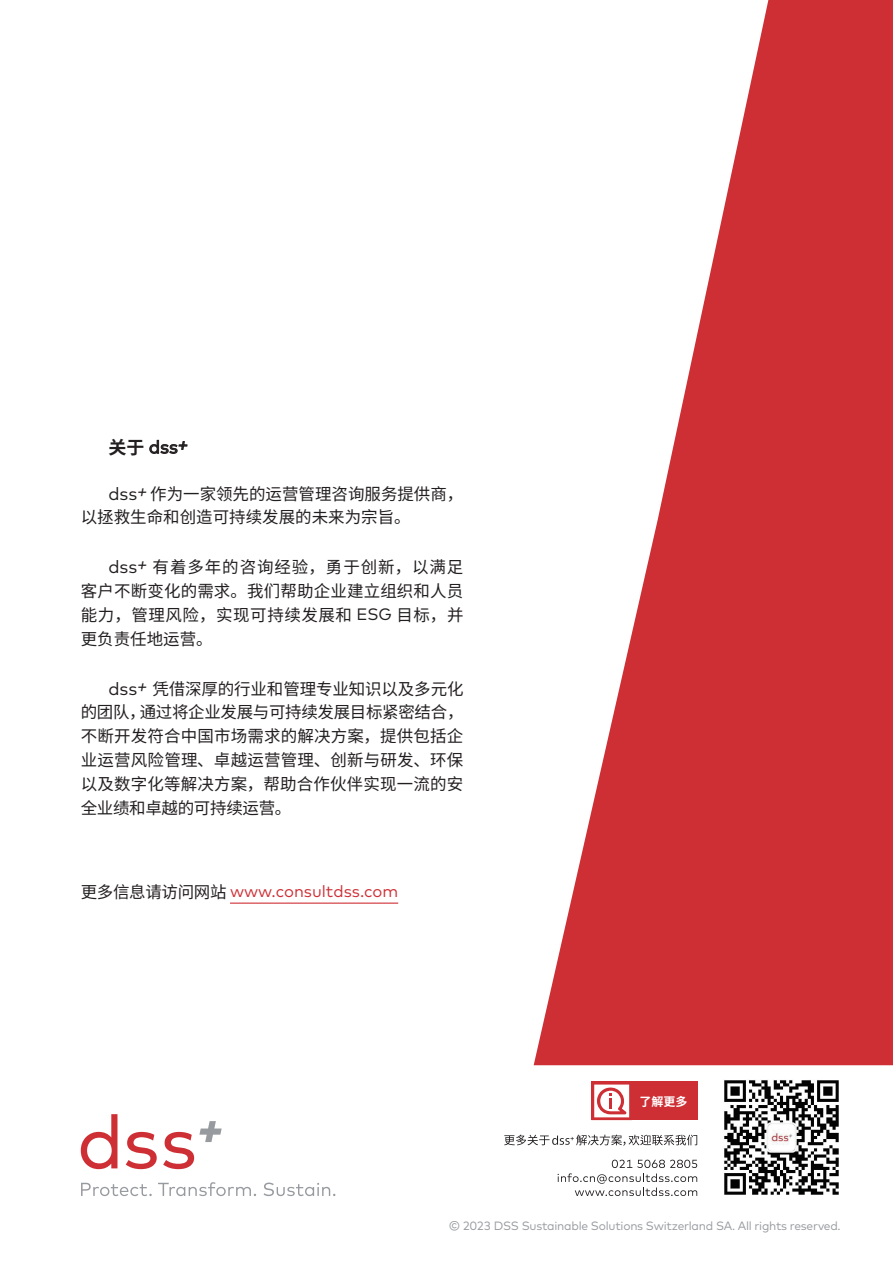
<style>
.page{position:relative;width:893px;height:1263px;background:#fff}
.page>*{position:absolute;margin:0;border:0;box-sizing:border-box;transform-origin:0 0}
.t1{font:18px "Mark";color:#231f20}
.t2{font:16.5px/23.9px "Noto Sans Hans";letter-spacing:.01em;color:#231f20;text-align:justify}
.t3{font:16.5px "Mark";color:#ce2f35}
.t4{font:12px "Mark";letter-spacing:-.02em;color:#979a9f}
.t5{font:700 12px "Noto Sans CJ Ksc";color:#fff}
.s1{font-family:"Noto Sans Hans";font-weight:700}
.s2{font-family:"Mark";font-size:18px}
.s3{font-family:"Mark"}
.s4{font-family:"Noto Sans Hans";color:#231f20}
</style>
<div class="page">
<svg style="left:534px;top:0;width:359px;height:1065px;fill:#ce2f35"></svg>
<svg style="left:81px;top:1183px;width:71px;height:13px"></svg>
<svg style="left:158px;top:1182px;width:98px;height:14px"></svg>
<svg style="left:264px;top:1182px;width:71px;height:14px"></svg>
<svg style="left:81px;top:1114px;width:36px;height:55px"></svg>
<svg style="left:126px;top:1132px;width:31px;height:37px"></svg>
<svg style="left:163px;top:1121px;width:59px;height:48px"></svg>
<svg style="left:558px;top:1160px;width:139px;height:36px"></svg>
<img style="left:724px;top:1080px;width:115px;height:115px">
<svg style="left:504px;top:1135px;width:193px;height:11px"></svg>
<div style="left:591px;top:1082px;width:107px;height:38px;background:#ce2f35"></div>
<svg style="left:594px;top:1084px;width:36px;height:34px"></svg>
<svg style="left:149px;top:440px;width:39px;height:14px"></svg>
<hr style="left:230px;top:902px;width:168px;height:2px;background:#ce2f35">
<p class="t1" style="left:108px;top:436px;width:84px"><span class="s1">关于</span> dss<sup>+</sup></p>
<p class="t2" style="left:81px;top:482px;width:384px;line-height:23.2px;text-indent:28px"><span class="s2">dss</span><sup>+</sup>作为一家领先的运营管理咨询服务提供商，以拯救生命和创造可持续发展的未来为宗旨。</p>
<p class="t2" style="left:81px;top:556px;width:384px;text-indent:28px"><span class="s2">dss</span><sup>+</sup>有着多年的咨询经验，勇于创新，以满足客户不断变化的需求。我们帮助企业建立组织和人员能力，管理风险，实现可持续发展和 <span class="s3">ESG</span> 目标，并更负责任地运营。</p>
<p class="t2" style="left:81px;top:677px;width:384px;text-indent:28px"><span class="s2">dss</span><sup>+</sup>凭借深厚的行业和管理专业知识以及多元化的团队，通过将企业发展与可持续发展目标紧密结合，不断开发符合中国市场需求的解决方案，提供包括企业运营风险管理、卓越运营管理、创新与研发、环保以及数字化等解决方案，帮助合作伙伴实现一流的安全业绩和卓越的可持续运营。</p>
<p class="t3" style="left:81px;top:881px;width:319px"><span class="s4">更多信息请访问网站</span> www.consultdss.com</p>
<p class="t5" style="left:639px;top:1094px;width:49px">了解更多</p>
<p class="t4" style="left:449px;top:1219px;width:394px">© 2023 DSS Sustainable Solutions Switzerland SA. All rights reserved.</p>
</div>
